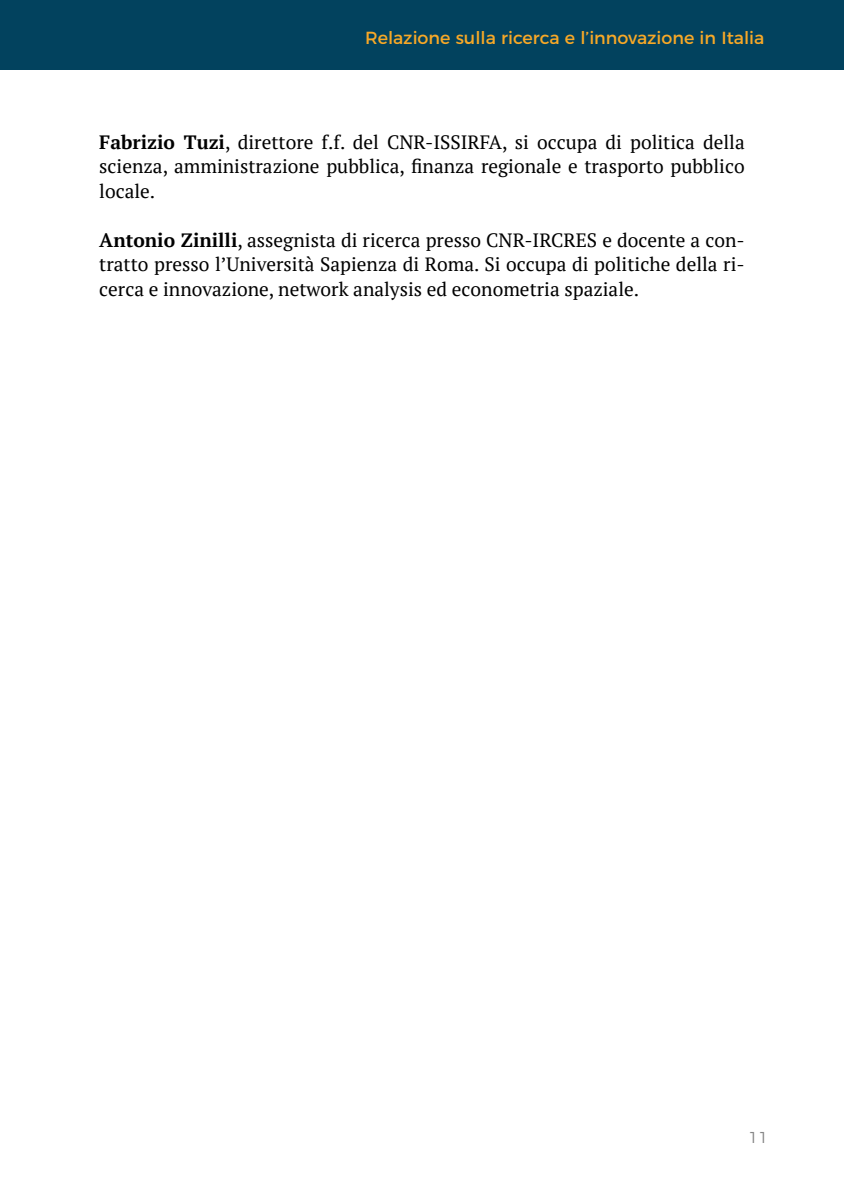
<style>
.page{position:relative;width:844px;height:1191px;background:#fff}
.page>*{position:absolute;margin:0;border:0;box-sizing:border-box;transform-origin:0 0}
.t1{font:19.25px/24.5px "PT Serif";color:#000;text-align:justify}
.t2{font:17.5px "Montserrat";color:#f7a827}
.t3{font:300 15.75px "Montserrat";color:#878787}
.s1{font-weight:700}
</style>
<div class="page">
<div style="left:0;top:0;width:843px;height:69px;background:#02425e"></div>
<p class="t2" style="left:365px;top:23px;width:401px">Relazione sulla ricerca e l’innovazione in Italia</p>
<p class="t1" style="left:99px;top:129px;width:646px"><span class="s1">Fabrizio Tuzi</span>, direttore f.f. del CNR-ISSIRFA, si occupa di politica della scienza, amministrazione pubblica, finanza regionale e trasporto pubblico locale.</p>
<p class="t1" style="left:99px;top:227px;width:646px"><span class="s1">Antonio Zinilli</span>, assegnista di ricerca presso CNR-IRCRES e docente a con&shy;tratto presso l’Università Sapienza di Roma. Si occupa di politiche della ri&shy;cerca e innovazione, network analysis ed econometria spaziale.</p>
<p class="t3" style="left:748px;top:1125px;width:21px">11</p>
</div>
